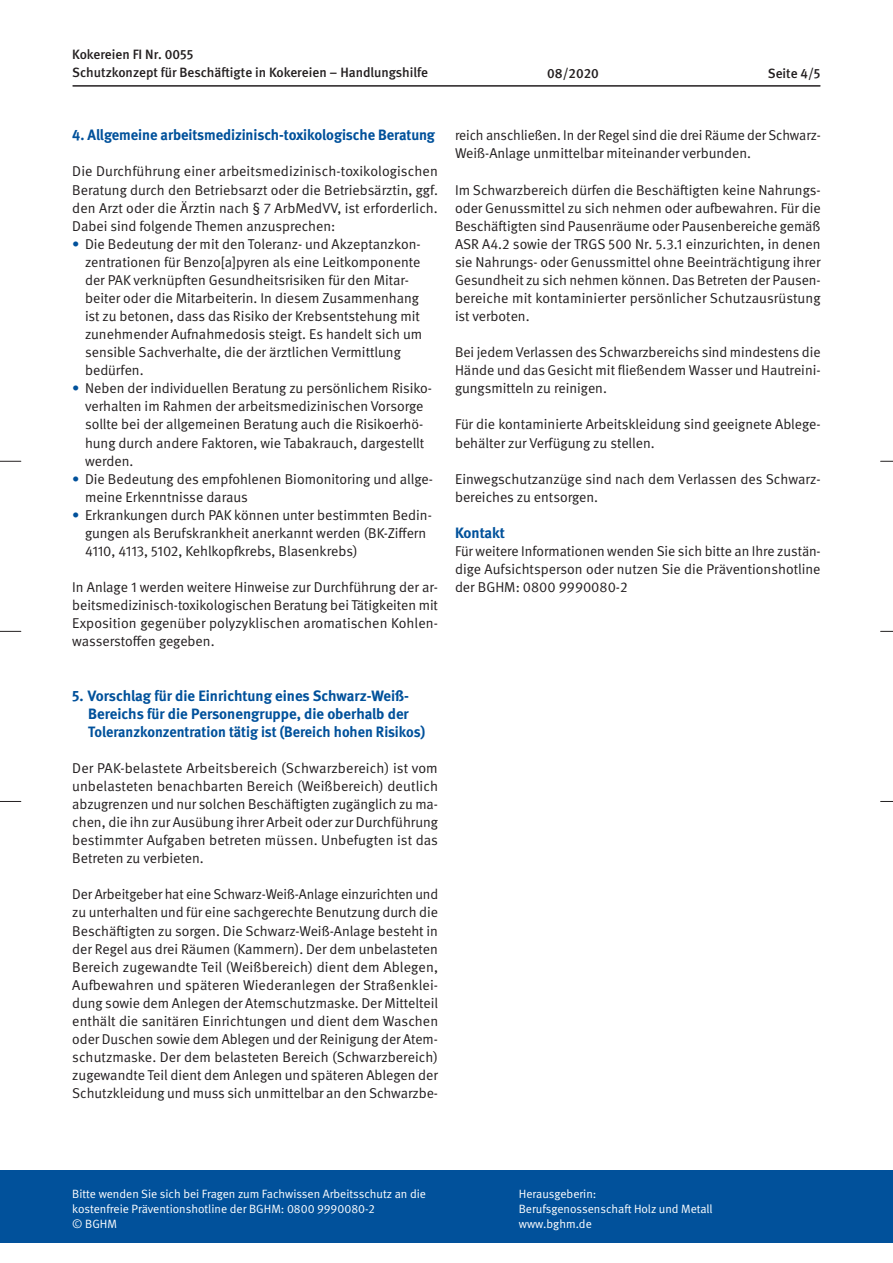
<style>
.page{position:relative;width:893px;height:1263px;background:#fff}
.page>*{position:absolute;margin:0;border:0;box-sizing:border-box;transform-origin:0 0}
.t1{font:700 15px/18px "DGUV Meta";letter-spacing:-.005em;color:#01519b}
.t2{font:14.25px/18px "DGUV Meta";color:#231f20;text-align:justify}
.t3{font:500 13.5px/18px "DGUV Meta";color:#231f20}
.t4{font:12px/15px "DGUV Meta";color:#fff}
.s1{color:#01519b}
</style>
<div class="page">
<div style="left:0;top:1170px;width:893px;height:73px;background:#01519b"></div>
<svg style="left:0;top:461px;width:21px;height:1px"></svg>
<svg style="left:0;top:631px;width:21px;height:1px"></svg>
<svg style="left:0;top:801px;width:21px;height:1px"></svg>
<svg style="left:881px;top:461px;width:12px;height:1px"></svg>
<svg style="left:881px;top:631px;width:12px;height:1px"></svg>
<svg style="left:881px;top:801px;width:12px;height:1px"></svg>
<hr style="left:73px;top:85px;width:747px;height:2px;background:#231f20">
<p class="t3" style="left:72px;top:46px;width:357px">Kokereien FI Nr. 0055<br>Schutzkonzept für Beschäftigte in Kokereien – Handlungshilfe</p>
<p class="t3" style="left:547px;top:65px;width:53px">08/2020</p>
<p class="t3" style="left:768px;top:65px;width:54px">Seite 4/5</p>
<p class="t1" style="left:72px;top:127px;width:364px">4. Allgemeine arbeitsmedizinisch-toxikologische Beratung</p>
<p class="t2" style="left:72px;top:163px;width:367px">Die Durchführung einer arbeitsmedizinisch-toxikologischen Beratung durch den Betriebsarzt oder die Betriebsärztin, ggf. den Arzt oder die Ärztin nach § 7 ArbMedVV, ist erforderlich.<br>Dabei sind folgende Themen anzusprechen:</p>
<p class="t2" style="left:85px;top:235px;width:339px;text-align:left;text-indent:-13px"><span class="s1">•</span> Die Bedeutung der mit den Toleranz- und Akzeptanzkon&shy;zentrationen für Benzo[a]pyren als eine Leitkomponente der PAK verknüpften Gesundheitsrisiken für den Mitar&shy;beiter oder die Mitarbeiterin. In diesem Zusammenhang ist zu betonen, dass das Risiko der Krebsentstehung mit zunehmender Aufnahmedosis steigt. Es handelt sich um sensible Sachverhalte, die der ärztlichen Vermittlung bedürfen.</p>
<p class="t2" style="left:85px;top:380px;width:349px;text-align:left;text-indent:-13px"><span class="s1">•</span> Neben der individuellen Beratung zu persönlichem Risiko&shy;verhalten im Rahmen der arbeitsmedizinischen Vorsorge sollte bei der allgemeinen Beratung auch die Risikoerhö&shy;hung durch andere Faktoren, wie Tabakrauch, dargestellt werden.</p>
<p class="t2" style="left:85px;top:470px;width:349px;text-indent:-13px"><span class="s1">•</span> Die Bedeutung des empfohlenen Biomonitoring und allge&shy;meine Erkenntnisse daraus</p>
<p class="t2" style="left:85px;top:506px;width:348px;text-align:left;text-indent:-13px"><span class="s1">•</span> Erkrankungen durch PAK können unter bestimmten Bedin&shy;gungen als Berufskrankheit anerkannt werden (BK-Ziffern<br>4110, 4113, 5102, Kehlkopfkrebs, Blasenkrebs)</p>
<p class="t2" style="left:72px;top:578px;width:367px">In Anlage 1 werden weitere Hinweise zur Durchführung der ar&shy;beitsmedizinisch-toxikologischen Beratung bei Tätigkeiten mit Exposition gegenüber polyzyklischen aromatischen Kohlen&shy;wasserstoffen gegeben.</p>
<p class="t1" style="left:88px;top:687px;width:338px;text-indent:-16px">5. Vorschlag für die Einrichtung eines Schwarz-Weiß-<br>Bereichs für die Personengruppe, die oberhalb der<br>Toleranzkonzentration tätig ist (Bereich hohen Risikos)</p>
<p class="t2" style="left:72px;top:759px;width:367px">Der PAK-belastete Arbeitsbereich (Schwarzbereich) ist vom unbelasteten benachbarten Bereich (Weißbereich) deutlich abzugrenzen und nur solchen Beschäftigten zugänglich zu ma&shy;chen, die ihn zur Ausübung ihrer Arbeit oder zur Durchführung bestimmter Aufgaben betreten müssen. Unbefugten ist das Betreten zu verbieten.</p>
<p class="t2" style="left:72px;top:886px;width:367px">Der Arbeitgeber hat eine Schwarz-Weiß-Anlage einzurichten und zu unterhalten und für eine sachgerechte Benutzung durch die Beschäftigten zu sorgen. Die Schwarz-Weiß-Anlage besteht in der Regel aus drei Räumen (Kammern). Der dem unbelasteten Bereich zugewandte Teil (Weißbereich) dient dem Ablegen, Aufbewahren und späteren Wiederanlegen der Straßenklei&shy;dung sowie dem Anlegen der Atemschutzmaske. Der Mittelteil enthält die sanitären Einrichtungen und dient dem Waschen oder Duschen sowie dem Ablegen und der Reinigung der Atem&shy;schutzmaske. Der dem belasteten Bereich (Schwarzbereich) zugewandte Teil dient dem Anlegen und späteren Ablegen der Schutzkleidung und muss sich unmittelbar an den Schwarzbe-</p>
<p class="t2" style="left:455px;top:127px;width:367px">reich anschließen. In der Regel sind die drei Räume der Schwarz-<br>Weiß-Anlage unmittelbar miteinander verbunden.</p>
<p class="t2" style="left:455px;top:181px;width:367px">Im Schwarzbereich dürfen die Beschäftigten keine Nahrungs&shy;oder Genussmittel zu sich nehmen oder aufbewahren. Für die Beschäftigten sind Pausenräume oder Pausenbereiche gemäß ASR A4.2 sowie der TRGS 500 Nr. 5.3.1 einzurichten, in denen sie Nahrungs- oder Genussmittel ohne Beeinträchtigung ihrer Gesundheit zu sich nehmen können. Das Betreten der Pausen&shy;bereiche mit kontaminierter persönlicher Schutzausrüstung ist verboten.</p>
<p class="t2" style="left:455px;top:344px;width:367px">Bei jedem Verlassen des Schwarzbereichs sind mindestens die Hände und das Gesicht mit fließendem Wasser und Hautreini&shy;gungsmitteln zu reinigen.</p>
<p class="t2" style="left:455px;top:416px;width:367px">Für die kontaminierte Arbeitskleidung sind geeignete Ablege&shy;behälter zur Verfügung zu stellen.</p>
<p class="t2" style="left:455px;top:470px;width:367px">Einwegschutzanzüge sind nach dem Verlassen des Schwarz&shy;bereiches zu entsorgen.</p>
<p class="t1" style="left:455px;top:524px;width:52px">Kontakt</p>
<p class="t2" style="left:455px;top:542px;width:367px">Für weitere Informationen wenden Sie sich bitte an Ihre zustän&shy;dige Aufsichtsperson oder nutzen Sie die Präventionshotline der BGHM: 0800 9990080-2</p>
<p class="t4" style="left:72px;top:1186px;width:355px">Bitte wenden Sie sich bei Fragen zum Fachwissen Arbeitsschutz an die kostenfreie Präventionshotline der BGHM: 0800 9990080-2<br>© BGHM</p>
<p class="t4" style="left:519px;top:1186px;width:195px">Herausgeberin:<br>Berufsgenossenschaft Holz und Metall www.bghm.de</p>
</div>
